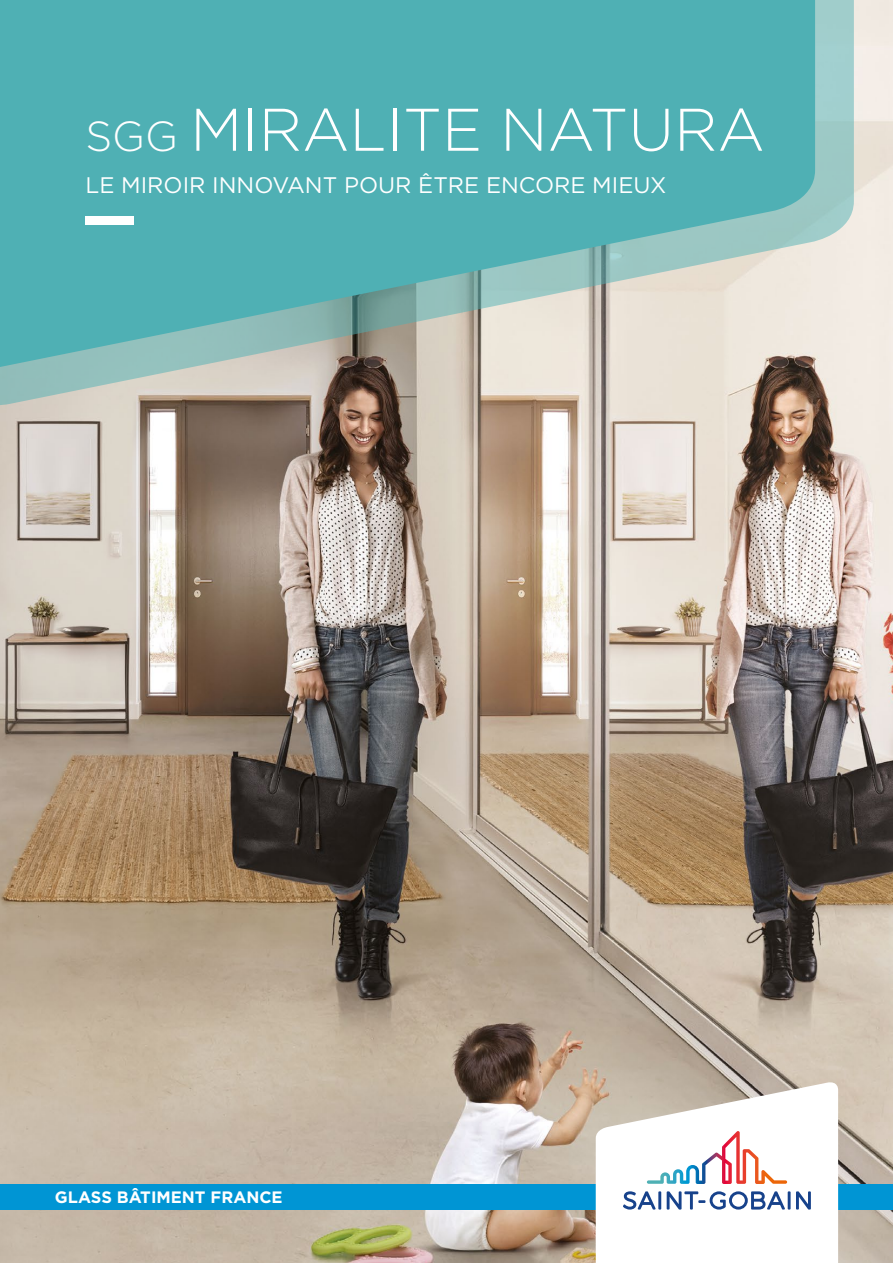
<style>
.page{position:relative;width:893px;height:1263px;background:#fff}
.page>*{position:absolute;margin:0;border:0;box-sizing:border-box;transform-origin:0 0}
.t1{font:300 60px "Gotham";color:#fff}
.t2{font:22.5px "Gotham";color:#fff}
.t3{font:700 16.5px "Gotham";color:#fff}
.s1{font-size:42px}
</style>
<div class="page">
<img style="left:0;top:0;width:893px;height:1263px">
<svg style="left:0;top:0;width:854px;height:407px;background:#bdc0b7"></svg>
<svg style="left:0;top:0;width:815px;height:381px;background:#6ab6b6"></svg>
<div style="left:0;top:1184px;width:893px;height:25px;background:#0095d4"></div>
<svg style="left:596px;top:1080px;width:242px;height:183px"></svg>
<div style="left:85px;top:216px;width:49px;height:9px;background:#fff"></div>
<h1 class="t1" style="left:85px;top:92px;width:681px"><span class="s1">sgg</span> MIRALITE NATURA</h1>
<p class="t2" style="left:85px;top:171px;width:583px">LE MIROIR INNOVANT POUR ÊTRE ENCORE MIEUX</p>
<p class="t3" style="left:55px;top:1186px;width:229px">GLASS BÂTIMENT FRANCE</p>
</div>
